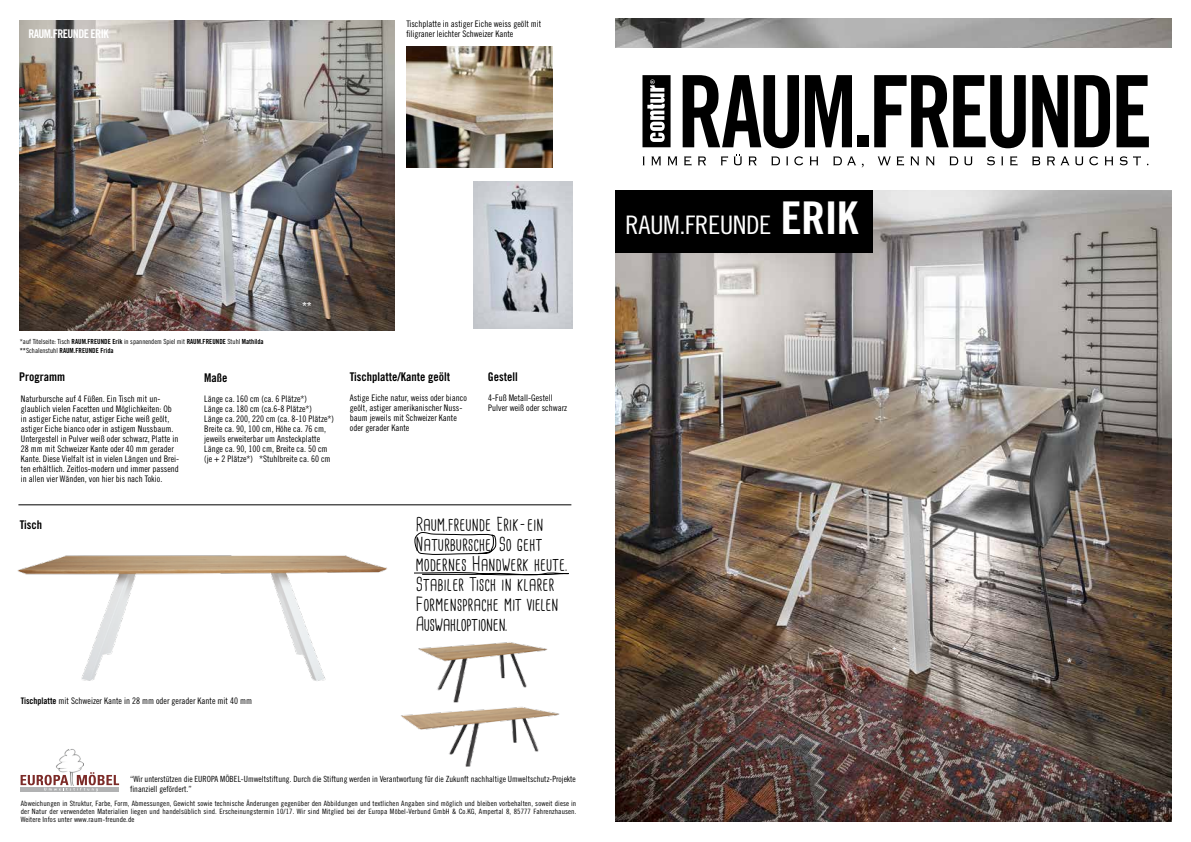
<style>
.page{position:relative;width:1191px;height:842px;background:#fff}
.page>*{position:absolute;margin:0;border:0;box-sizing:border-box;transform-origin:0 0}
.t1{font:25.5px "Trade Gothic Cond Eighteen";letter-spacing:-.02em;color:#fff;scale:1.07 1}
.t2{font:18.8px/20px "Cardenio Modern";letter-spacing:.02em;color:#000}
.t3{font:12px "Trade Gothic Bold Cond Twenty";color:#000}
.t4{font:12px "Trade Gothic Bold Cond Twenty";letter-spacing:-.05em;color:#fff}
.t5{font:11px "Trade Gothic Bold Cond Twenty";color:#fff}
.t6{font:9px/10px "Trade Gothic Cond Eighteen";color:#000}
.t7{font:8.5px/9.5px "Trade Gothic Cond Eighteen";color:#000}
.t8{font:7.3px/8px "Trade Gothic Cond Eighteen";letter-spacing:.01em;color:#000;text-align:justify;scale:1.04 1}
.t9{font:7px "Trade Gothic Cond Eighteen";color:#000}
.t10{font:7px "Trade Gothic Bold Cond Twenty";color:#000}
.s1{font-family:"Trade Gothic Bold Cond Twenty"}
.s2{font-family:"Trade Gothic Cond Eighteen"}
.s3{font-family:"Trade Gothic Bold Cond Twenty";font-size:45.1px}
</style>
<div class="page">
<img style="left:20px;top:20px;width:374px;height:310px">
<img style="left:615px;top:19px;width:556px;height:802px">
<div style="left:595px;top:48px;width:596px;height:142px;background:#fff"></div>
<svg style="left:682px;top:75px;width:117px;height:73px"></svg>
<svg style="left:805px;top:75px;width:47px;height:72px"></svg>
<div style="left:857px;top:136px;width:11px;height:11px;background:#000"></div>
<svg style="left:874px;top:75px;width:151px;height:73px"></svg>
<svg style="left:1032px;top:75px;width:35px;height:72px"></svg>
<svg style="left:1074px;top:75px;width:36px;height:72px"></svg>
<svg style="left:1116px;top:75px;width:32px;height:72px"></svg>
<svg style="left:642px;top:75px;width:28px;height:72px"></svg>
<svg style="left:651px;top:156px;width:10px;height:9px"></svg>
<svg style="left:667px;top:156px;width:10px;height:9px"></svg>
<svg style="left:684px;top:156px;width:7px;height:10px"></svg>
<svg style="left:698px;top:156px;width:8px;height:9px"></svg>
<svg style="left:721px;top:154px;width:21px;height:11px"></svg>
<svg style="left:748px;top:156px;width:9px;height:9px"></svg>
<svg style="left:771px;top:156px;width:9px;height:9px"></svg>
<svg style="left:786px;top:156px;width:2px;height:9px"></svg>
<svg style="left:794px;top:156px;width:9px;height:9px"></svg>
<svg style="left:809px;top:156px;width:9px;height:9px"></svg>
<svg style="left:833px;top:156px;width:30px;height:11px"></svg>
<svg style="left:877px;top:156px;width:27px;height:10px"></svg>
<svg style="left:910px;top:156px;width:9px;height:9px"></svg>
<svg style="left:926px;top:156px;width:8px;height:9px"></svg>
<svg style="left:949px;top:156px;width:9px;height:9px"></svg>
<svg style="left:964px;top:156px;width:8px;height:9px"></svg>
<svg style="left:987px;top:156px;width:8px;height:9px"></svg>
<svg style="left:1001px;top:156px;width:2px;height:9px"></svg>
<svg style="left:1010px;top:156px;width:7px;height:10px"></svg>
<svg style="left:1032px;top:156px;width:8px;height:9px"></svg>
<svg style="left:1047px;top:156px;width:22px;height:9px"></svg>
<svg style="left:1075px;top:156px;width:8px;height:9px"></svg>
<svg style="left:1089px;top:156px;width:9px;height:9px"></svg>
<svg style="left:1104px;top:156px;width:9px;height:9px"></svg>
<svg style="left:1119px;top:156px;width:8px;height:9px"></svg>
<svg style="left:1133px;top:156px;width:7px;height:9px"></svg>
<div style="left:615px;top:190px;width:257px;height:62px;background:#000"></div>
<img style="left:473px;top:181px;width:99px;height:148px">
<img style="left:406px;top:47px;width:146px;height:120px">
<hr style="left:18px;top:505px;width:553px;height:1px;background:#000">
<img style="left:17px;top:555px;width:370px;height:126px">
<img style="left:383px;top:624px;width:165px;height:64px">
<img style="left:401px;top:688px;width:158px;height:79px">
<svg style="left:414px;top:572px;width:155px;height:4px"></svg>
<svg style="left:414px;top:532px;width:83px;height:23px"></svg>
<div style="left:21px;top:787px;width:98px;height:5px;background:#b1b2b3"></div>
<svg style="left:21px;top:772px;width:98px;height:19px"></svg>
<h3 class="t4" style="left:28px;top:27px;width:82px">RAUM.FREUNDE ERIK</h3>
<p class="t6" style="left:406px;top:19px;width:136px">Tischplatte in astiger Eiche weiss geölt mit filigraner leichter Schweizer Kante</p>
<p class="t9" style="left:20px;top:338px;width:245px">*auf Titelseite: Tisch <span class="s1">RAUM.FREUNDE Erik</span> in spannendem Spiel mit <span class="s1">RAUM.FREUNDE</span> Stuhl <span class="s1">Mathilda</span></p>
<p class="t10" style="left:20px;top:347px;width:95px">**<span class="s2">Schalenstuhl</span> RAUM.FREUNDE Frida</p>
<p class="t5" style="left:302px;top:300px;width:11px">**</p>
<h3 class="t3" style="left:19px;top:369px;width:47px">Programm</h3>
<p class="t6" style="left:21px;top:393px;width:160px">Naturbursche auf 4 Füßen. Ein Tisch mit un&shy;glaublich vielen Facetten und Möglichkeiten: Ob in astiger Eiche natur, astiger Eiche weiß geölt, astiger Eiche bianco oder in astigem Nussbaum.<br>Untergestell in Pulver weiß oder schwarz, Platte in 28 mm mit Schweizer Kante oder 40 mm gerader Kante. Diese Vielfalt ist in vielen Längen und Brei&shy;ten erhältlich. Zeitlos-modern und immer passend in allen vier Wänden, von hier bis nach Tokio.</p>
<h3 class="t3" style="left:204px;top:370px;width:25px">Maße</h3>
<h3 class="t3" style="left:350px;top:369px;width:102px">Tischplatte/Kante geölt</h3>
<p class="t6" style="left:204px;top:393px;width:131px">Länge ca. 160 cm (ca. 6 Plätze*)<br>Länge ca. 180 cm (ca.6-8 Plätze*)<br>Länge ca. 200, 220 cm (ca. 8-10 Plätze*)<br>Breite ca. 90, 100 cm, Höhe ca. 76 cm, jeweils erweiterbar um Ansteckplatte Länge ca. 90, 100 cm, Breite ca. 50 cm (je + 2 Plätze*) *Stuhlbreite ca. 60 cm</p>
<p class="t6" style="left:350px;top:392px;width:118px">Astige Eiche natur, weiss oder bianco geölt, astiger amerikanischer Nuss&shy;baum jeweils mit Schweizer Kante oder gerader Kante</p>
<h3 class="t3" style="left:488px;top:369px;width:31px">Gestell</h3>
<p class="t6" style="left:488px;top:393px;width:80px">4-Fuß Metall-Gestell<br>Pulver weiß oder schwarz</p>
<h3 class="t3" style="left:20px;top:518px;width:24px">Tisch</h3>
<p class="t6" style="left:21px;top:696px;width:233px"><span class="s1">Tischplatte</span> mit Schweizer Kante in 28 mm oder gerader Kante mit 40 mm</p>
<h2 class="t2" style="left:416px;top:514px;width:153px">Raum.freunde Erik- ein<br>Naturbursche. So geht modernes Handwerk heute.<br>Stabiler Tisch in klarer<br>Formensprache mit vielen<br>Auswahloptionen.</h2>
<p class="t7" style="left:130px;top:774px;width:447px">“Wir unterstützen die EUROPA MÖBEL-Umweltstiftung. Durch die Stiftung werden in Verantwortung für die Zukunft nachhaltige Umweltschutz-Projekte finanziell gefördert.”</p>
<p class="t8" style="left:21px;top:799px;width:535px">Abweichungen in Struktur, Farbe, Form, Abmessungen, Gewicht sowie technische Änderungen gegenüber den Abbildungen und textlichen Angaben sind möglich und bleiben vorbehalten, soweit diese in der Natur der verwendeten Materialien liegen und handelsüblich sind. Erscheinungstermin 10/17. Wir sind Mitglied bei der Europa Möbel-Verbund GmbH &amp; Co.KG, Ampertal 8, 85777 Fahrenzhausen.<br>Weitere Infos unter www.raum-freunde.de</p>
<h1 class="t1" style="left:625px;top:210px;width:219px">RAUM.FREUNDE <span class="s3">ERIK</span></h1>
<p class="t5" style="left:892px;top:645px;width:6px">*</p>
<h3 class="t4" style="left:1066px;top:656px;width:7px">*</h3>
</div>
